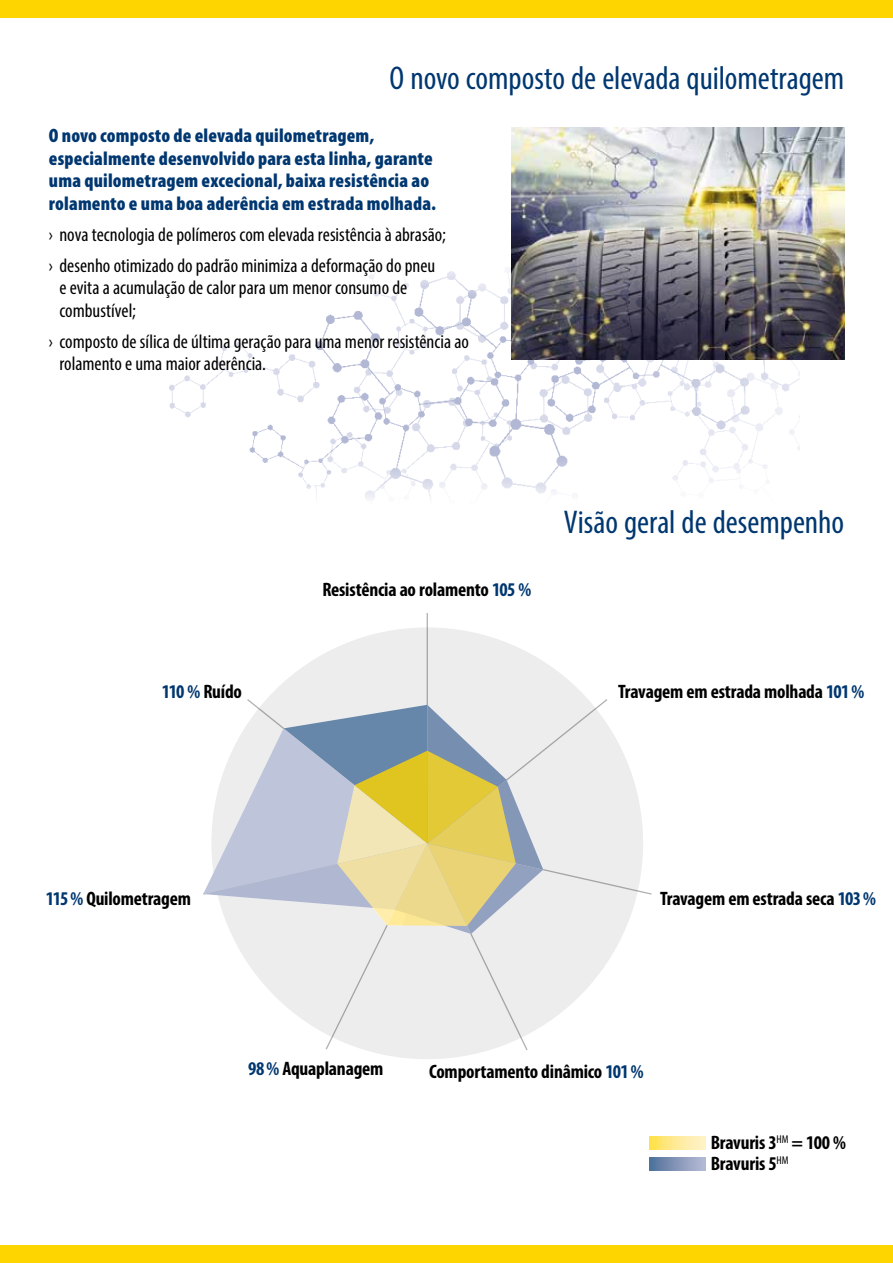
<style>
.page{position:relative;width:893px;height:1263px;background:#fff}
.page>*{position:absolute;margin:0;border:0;box-sizing:border-box;transform-origin:0 0}
.t1{font:condensed 33px "Myriad Pro";color:#003770}
.t2{font:condensed 19.5px/22.5px "Myriad Pro";color:#000}
.t3{font:700 condensed 19.5px/21.5px "Myriad Pro";letter-spacing:-.01em;color:#000}
.t4{font:900 condensed 19.5px/22.5px "Myriad Pro";letter-spacing:.01em;color:#003770}
.s1{color:#003770}
</style>
<div class="page">
<svg style="left:203px;top:613px;width:449px;height:446px"></svg>
<div style="left:0;top:1246px;width:893px;height:17px;background:#ffd500"></div>
<div style="left:0;top:0;width:893px;height:17px;background:#ffd500"></div>
<img style="left:511px;top:128px;width:333px;height:231px">
<img style="left:169px;top:249px;width:630px;height:251px">
<svg style="left:650px;top:1136px;width:56px;height:13px"></svg>
<svg style="left:650px;top:1157px;width:56px;height:13px"></svg>
<h1 class="t1" style="left:390px;top:58px;width:456px">O novo composto de elevada quilometragem</h1>
<p class="t4" style="left:49px;top:124px;width:388px">O novo composto de elevada quilometragem, especialmente desenvolvido para esta linha, garante uma quilometragem excecional, baixa resistência ao rolamento e uma boa aderência em estrada molhada.</p>
<p class="t2" style="left:49px;top:218px;width:398px;line-height:31px">› nova tecnologia de polímeros com elevada resistência à abrasão; › desenho otimizado do padrão minimiza a deformação do pneu</p>
<p class="t2" style="left:59px;top:276px;width:349px">e evita a acumulação de calor para um menor consumo de combustível;</p>
<p class="t2" style="left:59px;top:330px;width:411px;text-indent:-11px">› composto de sílica de última geração para uma menor resistência ao rolamento e uma maior aderência.</p>
<p class="t3" style="left:162px;top:680px;width:82px"><span class="s1">110 %</span> Ruído</p>
<p class="t3" style="left:46px;top:887px;width:147px"><span class="s1">115%</span> Quilometragem</p>
<p class="t3" style="left:322px;top:578px;width:210px">Resistência ao rolamento <span class="s1">105 %</span></p>
<h1 class="t1" style="left:564px;top:502px;width:282px">Visão geral de desempenho</h1>
<p class="t3" style="left:618px;top:680px;width:248px">Travagem em estrada molhada <span class="s1">101%</span></p>
<p class="t3" style="left:660px;top:887px;width:217px">Travagem em estrada seca <span class="s1">103%</span></p>
<p class="t3" style="left:248px;top:1057px;width:137px"><span class="s1">98%</span> Aquaplanagem</p>
<p class="t3" style="left:429px;top:1060px;width:216px">Comportamento dinâmico <span class="s1">101%</span></p>
<p class="t3" style="left:711px;top:1131px;width:137px">Bravuris 3<sup>HM</sup> = 100 %<br>Bravuris 5<sup>HM</sup></p>
</div>
